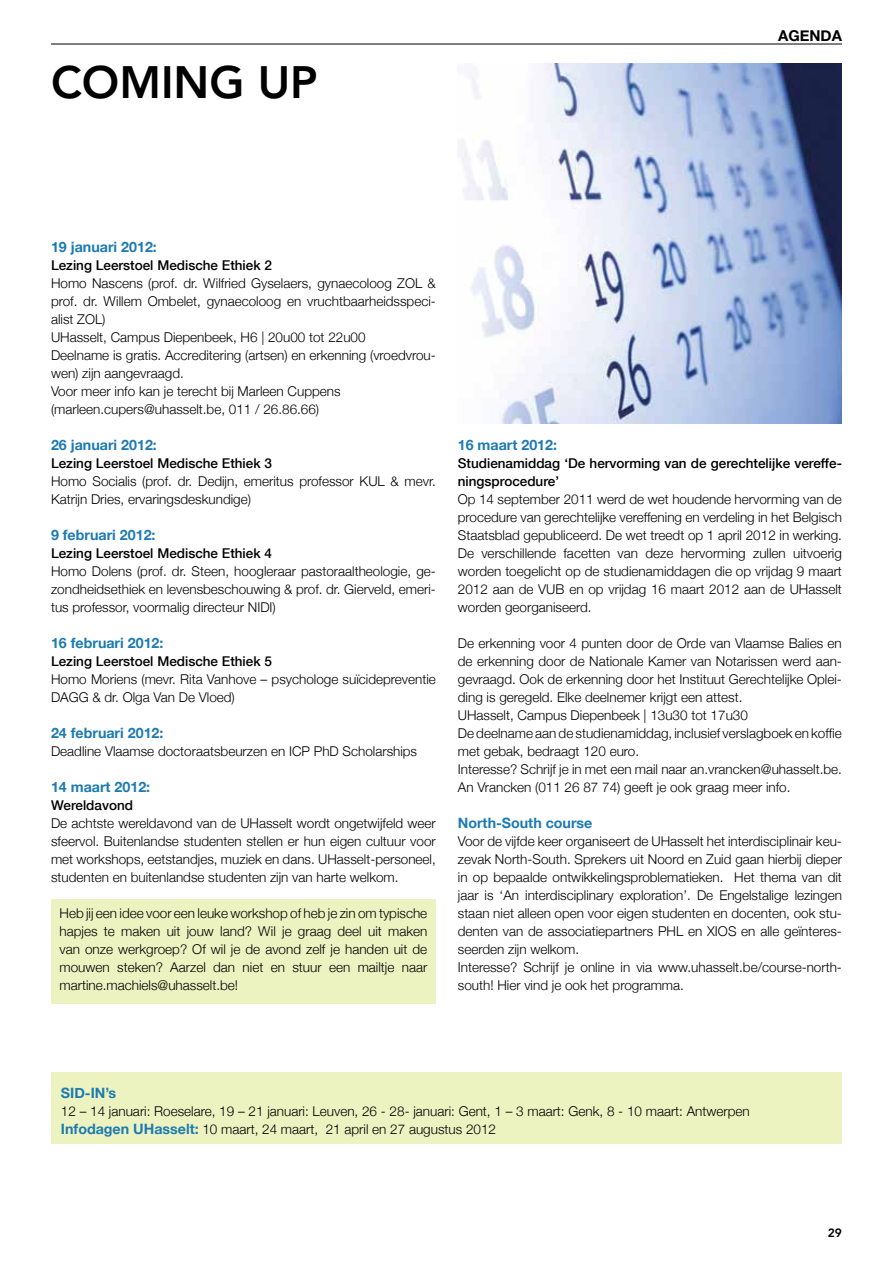
<style>
.page{position:relative;width:893px;height:1263px;background:#fff}
.page>*{position:absolute;margin:0;border:0;box-sizing:border-box;transform-origin:0 0}
.t1{font:800 45px "Avenir LT Std";color:#000}
.t2{font:700 15px "Helvetica Neue";color:#000}
.t3{font:700 14.25px "Helvetica Neue";color:#1d7bb1}
.t4{font:300 13.5px/18px "Helvetica Neue";color:#000}
.t5{font:500 13.5px/18px "Helvetica Neue";color:#000}
.t6{font:800 12px "Avenir LT Std";color:#000}
.s1{font-weight:700;font-size:14.25px;color:#1d7bb1}
</style>
<div class="page">
<hr style="left:51px;top:44px;width:791px;height:1px;background:#000">
<div style="left:51px;top:899px;width:385px;height:104px;background:#ecf3c1"></div>
<div style="left:51px;top:1072px;width:791px;height:72px;background:#ecf3c1"></div>
<img style="left:458px;top:64px;width:384px;height:360px">
<h1 class="t1" style="left:51px;top:56px;width:31px">COMI</h1>
<h1 class="t1" style="left:174px;top:56px;width:113px">NG UP</h1>
<p class="t2" style="left:778px;top:22px;width:65px">AGENDA</p>
<p class="t3" style="left:51px;top:234px;width:107px">19 januari 2012:</p>
<p class="t5" style="left:51px;top:256px;width:222px">Lezing Leerstoel Medische Ethiek 2</p>
<p class="t4" style="left:51px;top:273px;width:386px">Homo Nascens (prof. dr. Wilfried Gyselaers, gynaecoloog ZOL &amp; prof. dr. Willem Ombelet, gynaecoloog en vruchtbaarheidsspeci&shy;alist ZOL)<br>UHasselt, Campus Diepenbeek, H6 | 20u00 tot 22u00<br>Deelname is gratis. Accreditering (artsen) en erkenning (vroedvrou&shy;wen) zijn aangevraagd.<br>Voor meer info kan je terecht bij Marleen Cuppens (marleen.cupers@uhasselt.be, 011 / 26.86.66)</p>
<p class="t3" style="left:51px;top:432px;width:107px">26 januari 2012:</p>
<p class="t5" style="left:51px;top:454px;width:222px">Lezing Leerstoel Medische Ethiek 3</p>
<p class="t4" style="left:51px;top:471px;width:386px">Homo Socialis (prof. dr. Dedijn, emeritus professor KUL &amp; mevr.<br>Katrijn Dries, ervaringsdeskundige)</p>
<p class="t3" style="left:51px;top:522px;width:106px">9 februari 2012:</p>
<p class="t5" style="left:51px;top:544px;width:222px">Lezing Leerstoel Medische Ethiek 4</p>
<p class="t4" style="left:51px;top:561px;width:386px;text-align:justify">Homo Dolens (prof. dr. Steen, hoogleraar pastoraaltheologie, ge&shy;zondheidsethiek en levensbeschouwing &amp; prof. dr. Gierveld, emeri&shy;tus professor, voormalig directeur NIDI)</p>
<p class="t3" style="left:51px;top:630px;width:114px">16 februari 2012:</p>
<p class="t5" style="left:51px;top:652px;width:222px">Lezing Leerstoel Medische Ethiek 5</p>
<p class="t4" style="left:51px;top:669px;width:386px">Homo Moriens (mevr. Rita Vanhove – psychologe suïcidepreventie<br>DAGG &amp; dr. Olga Van De Vloed)</p>
<p class="t3" style="left:51px;top:720px;width:114px">24 februari 2012:</p>
<p class="t4" style="left:51px;top:741px;width:368px">Deadline Vlaamse doctoraatsbeurzen en ICP PhD Scholarships</p>
<p class="t3" style="left:51px;top:774px;width:101px">14 maart 2012:</p>
<p class="t5" style="left:51px;top:796px;width:84px">Wereldavond</p>
<p class="t4" style="left:51px;top:813px;width:386px;text-align:justify">De achtste wereldavond van de UHasselt wordt ongetwijfeld weer sfeervol. Buitenlandse studenten stellen er hun eigen cultuur voor met workshops, eetstandjes, muziek en dans. UHasselt-personeel, studenten en buitenlandse studenten zijn van harte welkom.</p>
<p class="t4" style="left:60px;top:903px;width:369px;text-align:justify">Heb jij een idee voor een leuke workshop of heb je zin om typische hapjes te maken uit jouw land? Wil je graag deel uit maken van onze werkgroep? Of wil je de avond zelf je handen uit de mouwen steken? Aarzel dan niet en stuur een mailtje naar martine.machiels@uhasselt.be!</p>
<p class="t3" style="left:458px;top:432px;width:101px">16 maart 2012:</p>
<p class="t5" style="left:458px;top:454px;width:386px">Studienamiddag ‘De hervorming van de gerechtelijke vereffe&shy;ningsprocedure’</p>
<p class="t4" style="left:458px;top:489px;width:386px;text-align:justify">Op 14 september 2011 werd de wet houdende hervorming van de procedure van gerechtelijke vereffening en verdeling in het Belgisch Staatsblad gepubliceerd. De wet treedt op 1 april 2012 in werking.<br>De verschillende facetten van deze hervorming zullen uitvoerig worden toegelicht op de studienamiddagen die op vrijdag 9 maart 2012 aan de VUB en op vrijdag 16 maart 2012 aan de UHasselt worden georganiseerd.</p>
<p class="t4" style="left:458px;top:633px;width:386px">De erkenning voor 4 punten door de Orde van Vlaamse Balies en de erkenning door de Nationale Kamer van Notarissen werd aan&shy;gevraagd. Ook de erkenning door het Instituut Gerechtelijke Oplei&shy;ding is geregeld. Elke deelnemer krijgt een attest.<br>UHasselt, Campus Diepenbeek | 13u30 tot 17u30<br>De deelname aan de studienamiddag, inclusief verslagboek en koffie met gebak, bedraagt 120 euro.<br>Interesse? Schrijf je in met een mail naar an.vrancken@uhasselt.be.<br>An Vrancken (011 26 87 74) geeft je ook graag meer info.</p>
<p class="t3" style="left:458px;top:810px;width:136px">North-South course</p>
<p class="t4" style="left:458px;top:831px;width:386px">Voor de vijfde keer organiseert de UHasselt het interdisciplinair keu&shy;zevak North-South. Sprekers uit Noord en Zuid gaan hierbij dieper in op bepaalde ontwikkelingsproblematieken. Het thema van dit jaar is ‘An interdisciplinary exploration’. De Engelstalige lezingen staan niet alleen open voor eigen studenten en docenten, ook stu&shy;denten van de associatiepartners PHL en XIOS en alle geïnteres&shy;seerden zijn welkom.<br>Interesse? Schrijf je online in via www.uhasselt.be/course-north&shy;south! Hier vind je ook het programma.</p>
<p class="t3" style="left:61px;top:1080px;width:57px">SID-IN’s</p>
<p class="t4" style="left:61px;top:1101px;width:690px">12 – 14 januari: Roeselare, 19 – 21 januari: Leuven, 26 - 28- januari: Gent, 1 – 3 maart: Genk, 8 - 10 maart: Antwerpen<br><span class="s1">Infodagen UHasselt:</span> 10 maart, 24 maart, 21 april en 27 augustus 2012</p>
<p class="t6" style="left:828px;top:1226px;width:16px">29</p>
</div>
